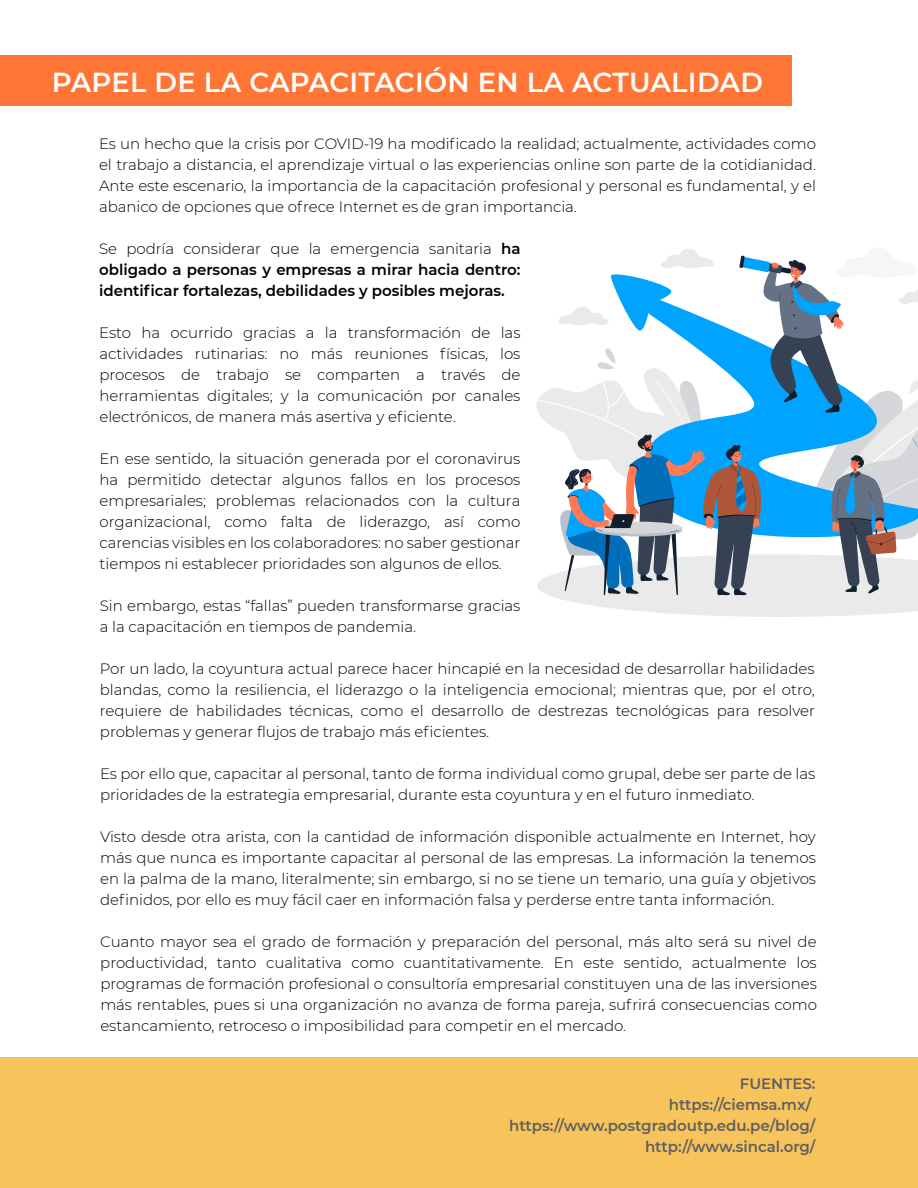
<style>
.page{position:relative;width:918px;height:1188px;background:#fff}
.page>*{position:absolute;margin:0;border:0;box-sizing:border-box;transform-origin:0 0}
.t1{font:600 27.45px "Montserrat";letter-spacing:.01em;color:#fff}
.t2{font:300 15px/21px "Montserrat";letter-spacing:-.005em;color:#000;text-align:justify}
.t3{font:600 15px/21px "Montserrat";letter-spacing:-.005em;color:#000;text-align:justify}
.t4{font:600 15px/21px "Montserrat";letter-spacing:-.005em;color:#606060;text-align:right}
.s1{font-weight:300}
</style>
<div class="page">
<div style="left:0;top:1058px;width:918px;height:130px;background:#f7c45c"></div>
<svg style="left:536px;top:249px;width:382px;height:368px"></svg>
<div style="left:0;top:56px;width:792px;height:50px;background:#ff7536"></div>
<h1 class="t1" style="left:52px;top:63px;width:713px">PAPEL DE LA CAPACITACIÓN EN LA ACTUALIDAD</h1>
<p class="t2" style="left:99px;top:133px;width:719px">Es un hecho que la crisis por COVID-19 ha modificado la realidad; actualmente, actividades como el trabajo a distancia, el aprendizaje virtual o las experiencias online son parte de la cotidianidad.<br>Ante este escenario, la importancia de la capacitación profesional y personal es fundamental, y el abanico de opciones que ofrece Internet es de gran importancia.</p>
<p class="t3" style="left:99px;top:238px;width:423px"><span class="s1">Se podría considerar que la emergencia sanitaria</span> ha obligado a personas y empresas a mirar hacia dentro: identificar fortalezas, debilidades y posibles mejoras.</p>
<p class="t2" style="left:99px;top:322px;width:423px">Esto ha ocurrido gracias a la transformación de las actividades rutinarias: no más reuniones físicas, los procesos de trabajo se comparten a través de herramientas digitales; y la comunicación por canales electrónicos, de manera más asertiva y eficiente.</p>
<p class="t2" style="left:100px;top:448px;width:422px">En ese sentido, la situación generada por el coronavirus ha permitido detectar algunos fallos en los procesos empresariales; problemas relacionados con la cultura organizacional, como falta de liderazgo, así como carencias visibles en los colaboradores: no saber gestionar tiempos ni establecer prioridades son algunos de ellos.</p>
<p class="t2" style="left:100px;top:595px;width:422px">Sin embargo, estas “fallas” pueden transformarse gracias a la capacitación en tiempos de pandemia.</p>
<p class="t2" style="left:100px;top:658px;width:717px">Por un lado, la coyuntura actual parece hacer hincapié en la necesidad de desarrollar habilidades blandas, como la resiliencia, el liderazgo o la inteligencia emocional; mientras que, por el otro, requiere de habilidades técnicas, como el desarrollo de destrezas tecnológicas para resolver problemas y generar flujos de trabajo más eficientes.</p>
<p class="t2" style="left:100px;top:763px;width:717px">Es por ello que, capacitar al personal, tanto de forma individual como grupal, debe ser parte de las prioridades de la estrategia empresarial, durante esta coyuntura y en el futuro inmediato.</p>
<p class="t2" style="left:100px;top:826px;width:718px">Visto desde otra arista, con la cantidad de información disponible actualmente en Internet, hoy más que nunca es importante capacitar al personal de las empresas. La información la tenemos en la palma de la mano, literalmente; sin embargo, si no se tiene un temario, una guía y objetivos definidos, por ello es muy fácil caer en información falsa y perderse entre tanta información.</p>
<p class="t2" style="left:100px;top:931px;width:718px">Cuanto mayor sea el grado de formación y preparación del personal, más alto será su nivel de productividad, tanto cualitativa como cuantitativamente. En este sentido, actualmente los programas de formación profesional o consultoría empresarial constituyen una de las inversiones más rentables, pues si una organización no avanza de forma pareja, sufrirá consecuencias como estancamiento, retroceso o imposibilidad para competir en el mercado.</p>
<p class="t4" style="left:509px;top:1073px;width:308px">FUENTES:<br>https://ciemsa.mx/ https://www.postgradoutp.edu.pe/blog/ http://www.sincal.org/</p>
</div>
